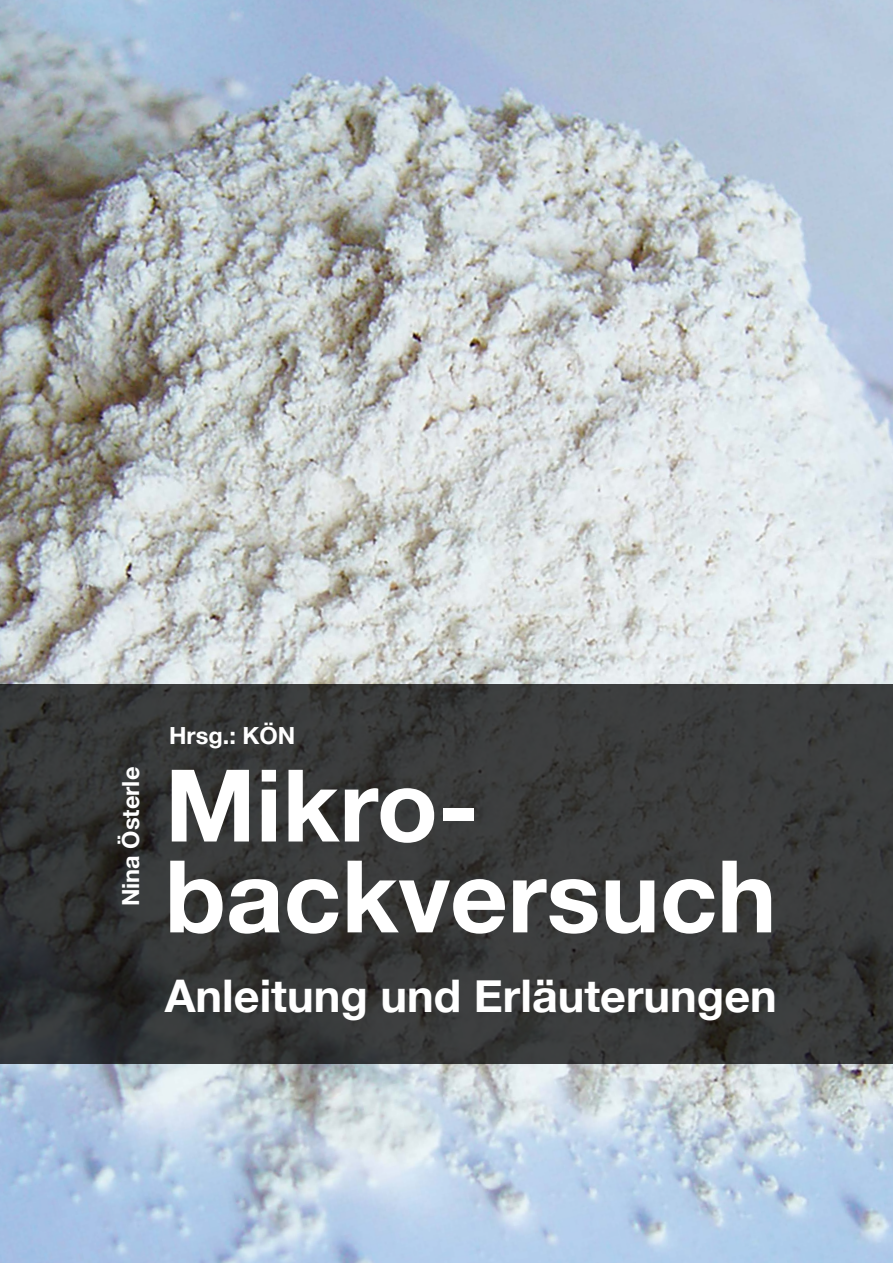
<style>
.page{position:relative;width:893px;height:1263px;background:#fff}
.page>*{position:absolute;margin:0;border:0;box-sizing:border-box;transform-origin:0 0}
.t1{font:700 100.35px/90.9px "Helvetica Neue";color:#fff}
.t2{font:700 45px "Helvetica Neue";color:#fff}
.t3{font:700 23.55px "Helvetica Neue";color:#fff}
</style>
<div class="page">
<img style="left:0;top:0;width:893px;height:1263px">
<svg style="left:0;top:684px;width:893px;height:380px;background:#353737"></svg>
<p class="t3" style="left:112px;top:906px;width:141px;rotate:-90deg">Nina Österle</p>
<p class="t3" style="left:169px;top:717px;width:128px">Hrsg.: KÖN</p>
<h1 class="t1" style="left:165px;top:763px;width:613px">Mikro&shy;backversuch</h1>
<p class="t2" style="left:165px;top:961px;width:614px">Anleitung und Erläuterungen</p>
</div>
